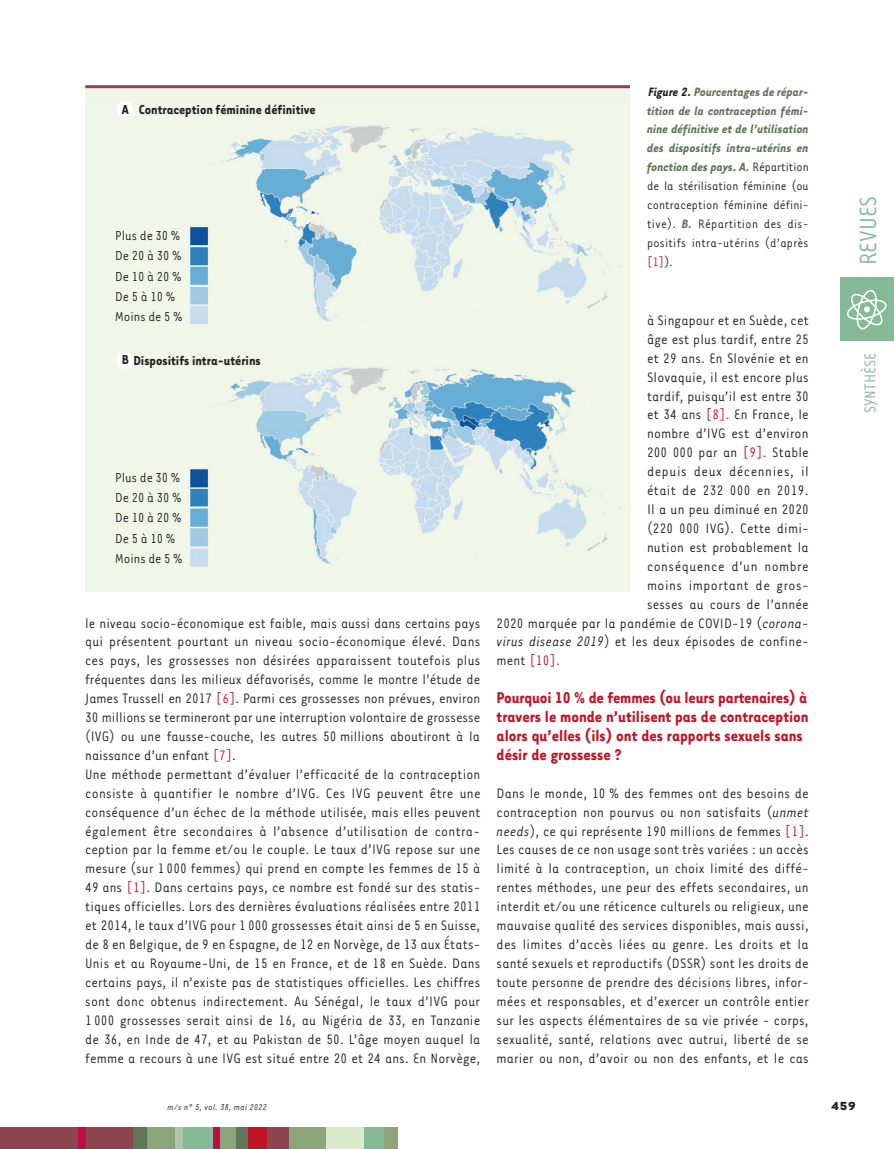
<style>
.page{position:relative;width:894px;height:1149px;background:#fff}
.page>*{position:absolute;margin:0;border:0;box-sizing:border-box;transform-origin:0 0}
.t1{font:27px "Tarzana Narrow";color:#84ba95}
.t2{font:700 18px/18.9px "Tarzana Narrow";color:#c11527}
.t3{font:18px "Tarzana Narrow";color:#84ba95}
.t4{font:15.75px/18.9px "Tarzana Narrow";letter-spacing:.01em;color:#231f20;text-align:justify}
.t5{font:15.75px "Tarzana Narrow";letter-spacing:.04em;color:#231f20}
.t6{font:15.75px "Tarzana Narrow";letter-spacing:.035em;color:#231f20}
.t7{font:15.75px "Tarzana Narrow";letter-spacing:.03em;color:#231f20}
.t8{font:15.75px "Tarzana Narrow";letter-spacing:.01em;color:#c11527}
.t9{font:15px/20.2px "Tarzana Narrow";color:#231f20}
.t10{font:700 15px "Tarzana Narrow";color:#231f20}
.t11{font:italic 700 13.95px/18.9px "Tarzana Narrow";letter-spacing:.005em;color:#5f7659;text-align:justify}
.t12{font:700 13.5px "Tarzana Wide";color:#231f20}
.t13{font:italic 9.75px "Tarzana Narrow";letter-spacing:.025em;color:#231f20}
.s1{color:#c11527}
.s2{color:#231f20}
.s3{font-weight:400;font-style:normal;color:#231f20}
.s4{font-weight:400;font-style:normal;color:#c11527}
.s5{font-style:italic}
</style>
<div class="page">
<div style="left:840px;top:277px;width:53px;height:63px;background:#84ba95"></div>
<svg style="left:847px;top:290px;width:39px;height:39px"></svg>
<div style="left:0;top:1127px;width:134px;height:21px;background:#8d454f"></div>
<div style="left:235px;top:1127px;width:13px;height:21px;background:#5f7659"></div>
<div style="left:78px;top:1127px;width:7px;height:21px;background:#c10d45"></div>
<div style="left:133px;top:1127px;width:22px;height:21px;background:#5f7659"></div>
<div style="left:147px;top:1127px;width:30px;height:21px;background:#8ba479"></div>
<div style="left:175px;top:1127px;width:9px;height:21px;background:#b6c4ad"></div>
<div style="left:183px;top:1127px;width:30px;height:21px;background:#84ba95"></div>
<div style="left:217px;top:1127px;width:19px;height:21px;background:#8ba479"></div>
<div style="left:213px;top:1127px;width:6px;height:21px;background:#c10d45"></div>
<div style="left:248px;top:1127px;width:27px;height:21px;background:#c11527"></div>
<div style="left:287px;top:1127px;width:39px;height:21px;background:#8ba479"></div>
<div style="left:267px;top:1127px;width:21px;height:21px;background:#8d454f"></div>
<div style="left:326px;top:1127px;width:38px;height:21px;background:#daebcb"></div>
<div style="left:364px;top:1127px;width:20px;height:21px;background:#84ba95"></div>
<div style="left:383px;top:1127px;width:14px;height:21px;background:#8ba479"></div>
<div style="left:85px;top:85px;width:544px;height:506px;background:#eff6e8"></div>
<img style="left:127px;top:106px;width:496px;height:461px">
<div style="left:116px;top:101px;width:17px;height:17px;background:#fff;border-radius:50%"></div>
<div style="left:116px;top:352px;width:17px;height:17px;background:#fff;border-radius:50%"></div>
<hr style="left:85px;top:85px;width:544px;height:3px;background:#8d454f">
<p class="t10" style="left:122px;top:100px;width:9px">A</p>
<p class="t10" style="left:139px;top:100px;width:178px">Contraception féminine définitive</p>
<p class="t9" style="left:115px;top:225px;width:69px">Plus de 30 %<br>De 20 à 30 %<br>De 10 à 20 %<br>De 5 à 10 %<br>Moins de 5 %</p>
<p class="t10" style="left:122px;top:350px;width:140px">B Dispositifs intra-utérins</p>
<p class="t9" style="left:115px;top:466px;width:69px">Plus de 30 %<br>De 20 à 30 %<br>De 10 à 20 %<br>De 5 à 10 %<br>Moins de 5 %</p>
<p class="t4" style="left:85px;top:612px;width:397px;text-align:left">le niveau socio-économique est faible, mais aussi dans certains pays qui présentent pourtant un niveau socio-économique élevé. Dans ces pays, les grossesses non désirées apparaissent toutefois plus fréquentes dans les milieux défavorisés, comme le montre l’étude de James Trussell en 2017 <span class="s1">[6]</span>. Parmi ces grossesses non prévues, environ 30 millions se termineront par une interruption volontaire de grossesse (IVG) ou une fausse-couche, les autres 50 millions aboutiront à la naissance d’un enfant <span class="s1">[7]</span>.<br>Une méthode permettant d’évaluer l’efficacité de la contraception consiste à quantifier le nombre d’IVG. Ces IVG peuvent être une conséquence d’un échec de la méthode utilisée, mais elles peuvent également être secondaires à l’absence d’utilisation de contra&shy;ception par la femme et/ou le couple. Le taux d’IVG repose sur une mesure (sur 1 000 femmes) qui prend en compte les femmes de 15 à 49 ans <span class="s1">[1]</span>. Dans certains pays, ce nombre est fondé sur des statis&shy;tiques officielles. Lors des dernières évaluations réalisées entre 2011 et 2014, le taux d’IVG pour 1 000 grossesses était ainsi de 5 en Suisse, de 8 en Belgique, de 9 en Espagne, de 12 en Norvège, de 13 aux États-Unis et au Royaume-Uni, de 15 en France, et de 18 en Suède. Dans certains pays, il n’existe pas de statistiques officielles. Les chiffres sont donc obtenus indirectement. Au Sénégal, le taux d’IVG pour 1 000 grossesses serait ainsi de 16, au Nigéria de 33, en Tanzanie de 36, en Inde de 47, et au Pakistan de 50. L’âge moyen auquel la femme a recours à une IVG est situé entre 20 et 24 ans. En Norvège,</p>
<p class="t11" style="left:646px;top:81px;width:163px"><span class="s2">Figure 2.</span> Pourcentages de répar&shy;tition de la contraception fémi&shy;nine définitive et de l’utilisation des dispositifs intra-utérins en fonction des pays. A. <span class="s3">Répartition de la stérilisation féminine (ou contraception féminine défini&shy;tive).</span> B. <span class="s3">Répartition des dis&shy;positifs intra-utérins (d’après </span><span class="s4">[1]</span><span class="s3">).</span></p>
<p class="t4" style="left:646px;top:310px;width:163px">à Singapour et en Suède, cet</p>
<p class="t4" style="left:646px;top:329px;width:163px">âge est plus tardif, entre 25</p>
<p class="t4" style="left:646px;top:348px;width:163px">et 29 ans. En Slovénie et en</p>
<p class="t4" style="left:646px;top:367px;width:163px">Slovaquie, il est encore plus</p>
<p class="t4" style="left:646px;top:385px;width:163px">tardif, puisqu’il est entre 30</p>
<p class="t4" style="left:646px;top:404px;width:163px">et 34 ans <span class="s1">[8].</span> En France, le</p>
<p class="t4" style="left:646px;top:423px;width:163px">nombre d’IVG est d’environ</p>
<p class="t4" style="left:646px;top:442px;width:163px">200 000 par an <span class="s1">[9].</span> Stable</p>
<p class="t5" style="left:646px;top:462px;width:163px">depuis deux décennies, il</p>
<p class="t4" style="left:646px;top:480px;width:163px">était de 232 000 en 2019.</p>
<p class="t4" style="left:646px;top:499px;width:163px">Il a un peu diminué en 2020</p>
<p class="t4" style="left:646px;top:518px;width:163px">(220 000 IVG). Cette dimi-</p>
<p class="t4" style="left:646px;top:537px;width:163px">nution est probablement la</p>
<p class="t6" style="left:646px;top:556px;width:163px">conséquence d’un nombre</p>
<p class="t7" style="left:646px;top:575px;width:163px">moins important de gros-</p>
<p class="t4" style="left:646px;top:593px;width:163px">sesses au cours de l’année</p>
<p class="t4" style="left:496px;top:612px;width:313px">2020 marquée par la pandémie de COVID-19 (<span class="s5">corona-</span></p>
<p class="t4" style="left:496px;top:631px;width:313px"><span class="s5">virus disease 2019</span>) et les deux épisodes de confine-</p>
<p class="t8" style="left:496px;top:651px;width:65px"><span class="s2">ment</span> [10].</p>
<p class="t2" style="left:496px;top:687px;width:313px">Pourquoi 10 % de femmes (ou leurs partenaires) à travers le monde n’utilisent pas de contraception alors qu’elles (ils) ont des rapports sexuels sans désir de grossesse ?</p>
<p class="t4" style="left:496px;top:782px;width:313px">Dans le monde, 10 % des femmes ont des besoins de contraception non pourvus ou non satisfaits (<span class="s5">unmet needs</span>), ce qui représente 190 millions de femmes <span class="s1">[1]</span>.<br>Les causes de ce non usage sont très variées : un accès limité à la contraception, un choix limité des diffé&shy;rentes méthodes, une peur des effets secondaires, un interdit et/ou une réticence culturels ou religieux, une mauvaise qualité des services disponibles, mais aussi, des limites d’accès liées au genre. Les droits et la santé sexuels et reproductifs (DSSR) sont les droits de toute personne de prendre des décisions libres, infor&shy;mées et responsables, et d’exercer un contrôle entier sur les aspects élémentaires de sa vie privée - corps, sexualité, santé, relations avec autrui, liberté de se marier ou non, d’avoir ou non des enfants, et le cas</p>
<h1 class="t1" style="left:851px;top:265px;width:71px;rotate:-90deg">REVUES</h1>
<p class="t3" style="left:858px;top:413px;width:62px;rotate:-90deg">SYNTHÈSE</p>
<p class="t13" style="left:167px;top:1100px;width:101px">m/s n° 5, vol. 38, mai 2022</p>
<p class="t12" style="left:830px;top:1097px;width:26px">459</p>
</div>
